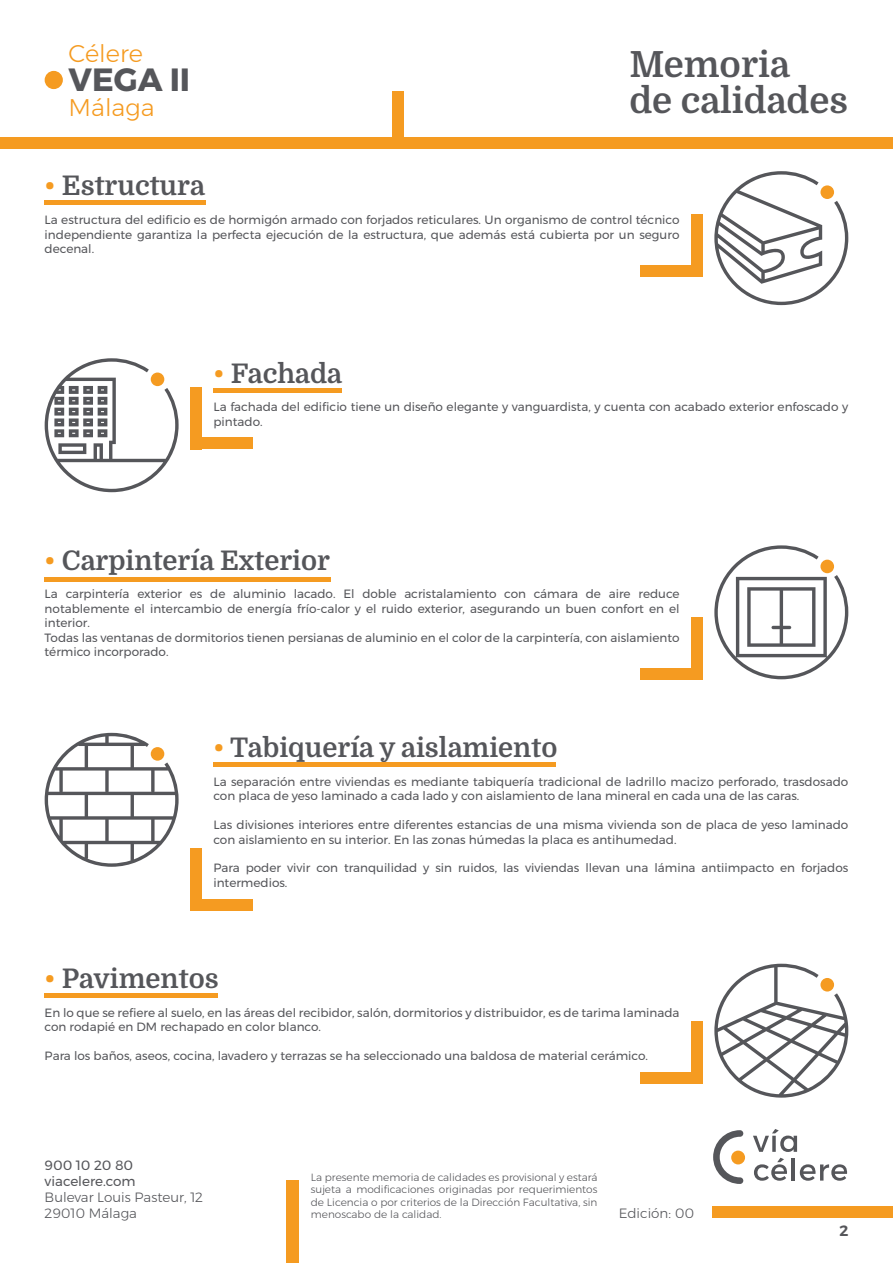
<style>
.page{position:relative;width:893px;height:1263px;background:#fff}
.page>*{position:absolute;margin:0;border:0;box-sizing:border-box;transform-origin:0 0}
.t1{font:700 36px/36px "Domine";color:#55565a}
.t2{font:700 32.1px "Montserrat";color:#55565a}
.t3{font:700 27px "Domine";color:#55565a}
.t4{font:300 24.15px "Montserrat";color:#f59b21}
.t5{font:600 15px "Montserrat";color:#55565a}
.t6{font:300 13.5px/16.2px "Montserrat";color:#55565a}
.t7{font:13.5px/16.2px "Montserrat";color:#55565a}
.t8{font:12px/14.4px "Montserrat";color:#55565a}
.t9{font:300 10.5px/12.6px "Montserrat";color:#55565a;text-align:justify}
.s1{color:#f59b21}
</style>
<div class="page">
<svg style="left:753px;top:1129px;width:44px;height:23px"></svg>
<svg style="left:754px;top:1158px;width:33px;height:23px"></svg>
<hr style="left:792px;top:1158px;width:3px;height:22px;background:#55565a">
<svg style="left:800px;top:1164px;width:47px;height:17px"></svg>
<div style="left:731px;top:1150px;width:14px;height:14px;background:#f59b21;border-radius:50%"></div>
<svg style="left:713px;top:1130px;width:30px;height:54px"></svg>
<div style="left:0;top:137px;width:893px;height:12px;background:#f59b21"></div>
<div style="left:712px;top:1206px;width:181px;height:12px;background:#f59b21"></div>
<div style="left:392px;top:92px;width:12px;height:46px;background:#f59b21"></div>
<div style="left:45px;top:71px;width:18px;height:18px;background:#f59b21;border-radius:50%"></div>
<div style="left:287px;top:1181px;width:12px;height:82px;background:#f59b21"></div>
<hr style="left:213px;top:388px;width:129px;height:4px;background:#f59b21">
<svg style="left:45px;top:358px;width:134px;height:134px"></svg>
<div style="left:190px;top:387px;width:12px;height:62px;background:#f59b21"></div>
<div style="left:190px;top:438px;width:62px;height:11px;background:#f59b21"></div>
<div style="left:190px;top:848px;width:12px;height:62px;background:#f59b21"></div>
<div style="left:190px;top:899px;width:62px;height:11px;background:#f59b21"></div>
<hr style="left:45px;top:201px;width:161px;height:4px;background:#f59b21">
<svg style="left:714px;top:171px;width:134px;height:134px"></svg>
<div style="left:640px;top:265px;width:62px;height:11px;background:#f59b21"></div>
<div style="left:691px;top:214px;width:11px;height:62px;background:#f59b21"></div>
<div style="left:640px;top:668px;width:62px;height:12px;background:#f59b21"></div>
<div style="left:691px;top:618px;width:11px;height:62px;background:#f59b21"></div>
<div style="left:213px;top:762px;width:343px;height:5px;background:#f59b21"></div>
<svg style="left:44px;top:733px;width:135px;height:134px"></svg>
<hr style="left:45px;top:577px;width:286px;height:4px;background:#f59b21">
<svg style="left:714px;top:545px;width:134px;height:134px"></svg>
<hr style="left:45px;top:993px;width:173px;height:4px;background:#f59b21">
<svg style="left:714px;top:964px;width:134px;height:134px"></svg>
<div style="left:640px;top:1072px;width:62px;height:12px;background:#f59b21"></div>
<div style="left:691px;top:1022px;width:11px;height:62px;background:#f59b21"></div>
<h3 class="t4" style="left:69px;top:36px;width:76px">Célere</h3>
<h2 class="t2" style="left:69px;top:54px;width:123px">VEGA II</h2>
<h3 class="t4" style="left:69px;top:89px;width:87px">Málaga</h3>
<h1 class="t1" style="left:629px;top:47px;width:220px">Memoria<br>de calidades</h1>
<h3 class="t3" style="left:45px;top:171px;width:162px"><span class="s1">•</span> Estructura</h3>
<p class="t8" style="left:45px;top:213px;width:636px;text-align:justify">La estructura del edificio es de hormigón armado con forjados reticulares. Un organismo de control técnico independiente garantiza la perfecta ejecución de la estructura, que además está cubierta por un seguro decenal.</p>
<h3 class="t3" style="left:213px;top:358px;width:130px"><span class="s1">•</span> Fachada</h3>
<p class="t8" style="left:213px;top:400px;width:636px">La fachada del edificio tiene un diseño elegante y vanguardista, y cuenta con acabado exterior enfoscado y pintado.</p>
<h3 class="t3" style="left:45px;top:545px;width:287px"><span class="s1">•</span> Carpintería Exterior</h3>
<p class="t8" style="left:45px;top:587px;width:636px">La carpintería exterior es de aluminio lacado. El doble acristalamiento con cámara de aire reduce notablemente el intercambio de energía frío-calor y el ruido exterior, asegurando un buen confort en el interior.<br>Todas las ventanas de dormitorios tienen persianas de aluminio en el color de la carpintería, con aislamiento térmico incorporado.</p>
<h3 class="t3" style="left:213px;top:733px;width:345px"><span class="s1">•</span> Tabiquería y aislamiento</h3>
<p class="t8" style="left:213px;top:774px;width:636px">La separación entre viviendas es mediante tabiquería tradicional de ladrillo macizo perforado, trasdosado con placa de yeso laminado a cada lado y con aislamiento de lana mineral en cada una de las caras.</p>
<p class="t8" style="left:213px;top:817px;width:636px">Las divisiones interiores entre diferentes estancias de una misma vivienda son de placa de yeso laminado con aislamiento en su interior. En las zonas húmedas la placa es antihumedad.</p>
<p class="t8" style="left:213px;top:861px;width:636px">Para poder vivir con tranquilidad y sin ruidos, las viviendas llevan una lámina antiimpacto en forjados intermedios.</p>
<h3 class="t3" style="left:45px;top:963px;width:175px"><span class="s1">•</span> Pavimentos</h3>
<p class="t8" style="left:45px;top:1005px;width:636px">En lo que se refiere al suelo, en las áreas del recibidor, salón, dormitorios y distribuidor, es de tarima laminada con rodapié en DM rechapado en color blanco.</p>
<p class="t8" style="left:45px;top:1048px;width:605px">Para los baños, aseos, cocina, lavadero y terrazas se ha seleccionado una baldosa de material cerámico.</p>
<p class="t7" style="left:45px;top:1157px;width:93px">900 10 20 80 viacelere.com</p>
<p class="t6" style="left:45px;top:1189px;width:160px">Bulevar Louis Pasteur, 12<br>29010 Málaga</p>
<p class="t9" style="left:311px;top:1170px;width:288px">La presente memoria de calidades es provisional y estará sujeta a modificaciones originadas por requerimientos de Licencia o por criterios de la Dirección Facultativa, sin menoscabo de la calidad.</p>
<p class="t6" style="left:619px;top:1205px;width:77px">Edición: 00</p>
<p class="t5" style="left:839px;top:1219px;width:10px">2</p>
</div>
